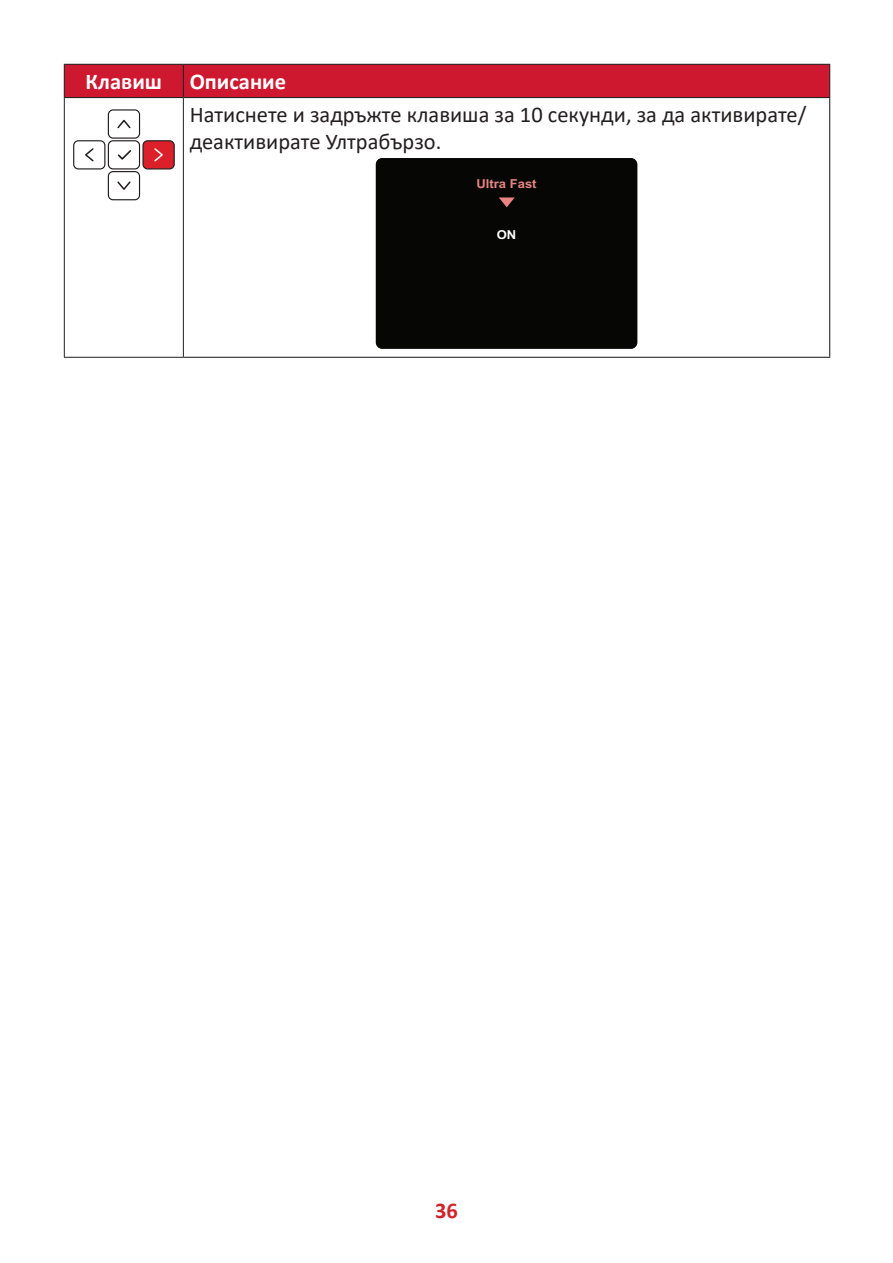
<style>
.page{position:relative;width:893px;height:1263px;background:#fff}
.page>*{position:absolute;margin:0;border:0;box-sizing:border-box;transform-origin:0 0}
.t1{font:22.5px/27px "Calibri";color:#231f20}
.t2{font:700 22.5px "Calibri";color:#fff}
.t3{font:700 22.5px "Calibri";color:#d1232a}
.t4{font:700 12.3px "Arial";color:#e88583;scale:1.06 1}
.t5{font:700 12.3px "Arial";color:#fff;scale:1.06 1}
</style>
<div class="page">
<div style="left:65px;top:65px;width:764px;height:32px;background:#ce182f"></div>
<hr style="left:64px;top:64px;width:119px;height:1px;background:#231f20">
<hr style="left:64px;top:65px;width:1px;height:32px;background:#231f20">
<hr style="left:183px;top:64px;width:647px;height:1px;background:#231f20">
<hr style="left:183px;top:65px;width:1px;height:32px;background:#231f20">
<hr style="left:829px;top:65px;width:1px;height:32px;background:#231f20">
<hr style="left:64px;top:97px;width:119px;height:1px;background:#231f20">
<hr style="left:183px;top:97px;width:647px;height:1px;background:#231f20">
<hr style="left:829px;top:98px;width:1px;height:259px;background:#231f20">
<hr style="left:184px;top:357px;width:646px;height:1px;background:#231f20">
<hr style="left:64px;top:98px;width:1px;height:259px;background:#231f20">
<hr style="left:183px;top:98px;width:1px;height:259px;background:#231f20">
<hr style="left:64px;top:357px;width:120px;height:1px;background:#231f20">
<div style="left:108px;top:171px;width:32px;height:29px;border:1px solid #211d1e;border-radius:5px"></div>
<svg style="left:117px;top:181px;width:14px;height:9px"></svg>
<div style="left:108px;top:109px;width:32px;height:30px;border:1px solid #211d1e;border-radius:5px"></div>
<svg style="left:117px;top:119px;width:14px;height:10px"></svg>
<div style="left:143px;top:141px;width:31px;height:28px;background:#dc2029;border-radius:5px"></div>
<div style="left:142px;top:140px;width:33px;height:29px;border:1px solid #211d1e;border-radius:5px"></div>
<svg style="left:154px;top:148px;width:9px;height:14px"></svg>
<div style="left:73px;top:140px;width:32px;height:29px;border:1px solid #211d1e;border-radius:5px"></div>
<svg style="left:85px;top:148px;width:9px;height:14px"></svg>
<div style="left:108px;top:140px;width:32px;height:29px;border:1px solid #211d1e;border-radius:5px"></div>
<svg style="left:118px;top:150px;width:14px;height:10px"></svg>
<div style="left:376px;top:158px;width:261px;height:191px;background:#060605;border-radius:6px"></div>
<svg style="left:499px;top:197px;width:16px;height:10px"></svg>
<p class="t2" style="left:86px;top:66px;width:202px">Клавиш Описание</p>
<p class="t1" style="left:190px;top:101px;width:618px">Натиснете и задръжте клавиша за 10 секунди, за да активирате/ деактивирате Ултрабързо.</p>
<p class="t4" style="left:476px;top:175px;width:58px">Ultra Fast</p>
<p class="t5" style="left:497px;top:226px;width:20px">ON</p>
<p class="t3" style="left:435px;top:1194px;width:24px">36</p>
</div>
